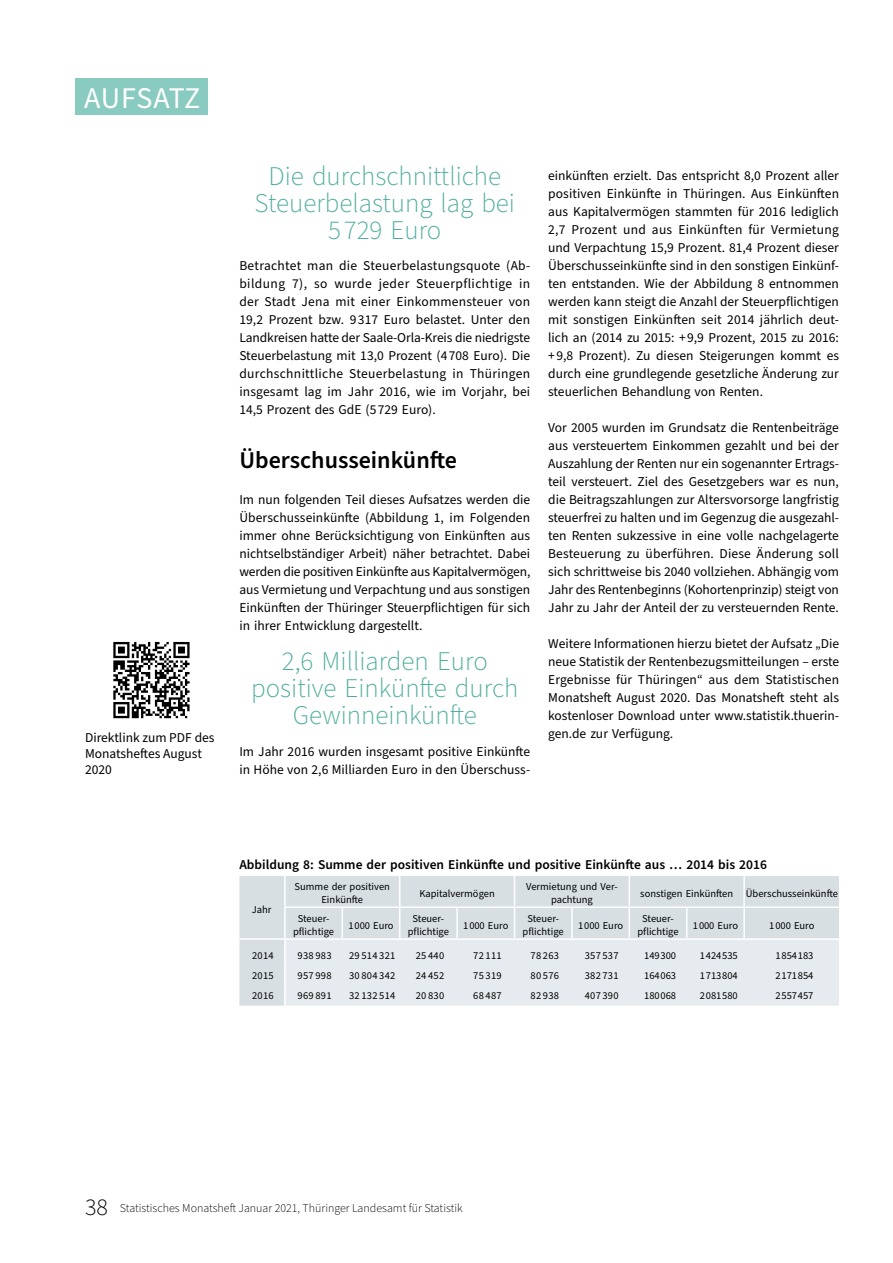
<style>
.page{position:relative;width:893px;height:1263px;background:#fff}
.page>*{position:absolute;margin:0;border:0;box-sizing:border-box;transform-origin:0 0}
.t1{font:30px "Source Sans Pro Regular 36";letter-spacing:.015em;color:#fff}
.t2{font:27px/27px "Source Sans Pro Light 3";color:#4fad9f;text-align:center}
.t3{font:24px "Source Sans Pro Semibold 3";color:#000}
.t4{font:13.5px/18px "Source Sans Pro";color:#000;text-align:justify}
.t5{font:13.5px "Source Sans Pro Semibold 3";color:#000}
.t6{font:12px "Source Sans Pro Light 3";color:#000}
.t7{font:10.5px/12.6px "Source Sans Pro";color:#000;text-align:center}
.s1{font-size:24px}
</style>
<div class="page">
<div style="left:76px;top:79px;width:132px;height:36px;background:#8acbc1"></div>
<div style="left:239px;top:876px;width:600px;height:130px;background:#d8dfe3"></div>
<div style="left:286px;top:940px;width:553px;height:66px;background:#e5ebee"></div>
<hr style="left:514px;top:876px;width:1px;height:30px;background:#fff">
<hr style="left:629px;top:876px;width:1px;height:30px;background:#fff">
<hr style="left:743px;top:876px;width:2px;height:30px;background:#fff">
<hr style="left:284px;top:940px;width:2px;height:24px;background:#fff">
<hr style="left:284px;top:964px;width:2px;height:21px;background:#fff">
<hr style="left:284px;top:985px;width:2px;height:21px;background:#fff">
<hr style="left:399px;top:876px;width:1px;height:30px;background:#fff">
<hr style="left:284px;top:908px;width:2px;height:30px;background:#fff">
<hr style="left:342px;top:908px;width:1px;height:30px;background:#fff">
<hr style="left:399px;top:908px;width:1px;height:30px;background:#fff">
<hr style="left:456px;top:908px;width:2px;height:30px;background:#fff">
<hr style="left:514px;top:908px;width:1px;height:30px;background:#fff">
<hr style="left:571px;top:908px;width:2px;height:30px;background:#fff">
<hr style="left:629px;top:908px;width:1px;height:30px;background:#fff">
<hr style="left:686px;top:908px;width:1px;height:30px;background:#fff">
<hr style="left:743px;top:908px;width:2px;height:30px;background:#fff">
<hr style="left:342px;top:906px;width:58px;height:2px;background:#fff">
<hr style="left:457px;top:906px;width:57px;height:2px;background:#fff">
<hr style="left:572px;top:906px;width:57px;height:2px;background:#fff">
<hr style="left:687px;top:906px;width:57px;height:2px;background:#fff">
<hr style="left:744px;top:906px;width:95px;height:2px;background:#fff">
<hr style="left:342px;top:938px;width:58px;height:2px;background:#fff">
<hr style="left:457px;top:938px;width:57px;height:2px;background:#fff">
<hr style="left:572px;top:938px;width:57px;height:2px;background:#fff">
<hr style="left:687px;top:938px;width:57px;height:2px;background:#fff">
<hr style="left:744px;top:938px;width:95px;height:2px;background:#fff">
<hr style="left:284px;top:906px;width:58px;height:2px;background:#fff">
<hr style="left:400px;top:906px;width:57px;height:2px;background:#fff">
<hr style="left:514px;top:906px;width:58px;height:2px;background:#fff">
<hr style="left:629px;top:906px;width:58px;height:2px;background:#fff">
<hr style="left:239px;top:938px;width:46px;height:2px;background:#fff">
<hr style="left:285px;top:938px;width:57px;height:2px;background:#fff">
<hr style="left:400px;top:938px;width:57px;height:2px;background:#fff">
<hr style="left:514px;top:938px;width:58px;height:2px;background:#fff">
<hr style="left:629px;top:938px;width:58px;height:2px;background:#fff">
<hr style="left:284px;top:876px;width:2px;height:30px;background:#fff">
<svg style="left:113px;top:642px;width:77px;height:76px"></svg>
<h1 class="t1" style="left:84px;top:78px;width:118px">AUFSATZ</h1>
<p class="t4" style="left:85px;top:729px;width:131px;line-height:16.2px;text-align:left">Direktlink zum PDF des<br>Monatsheftes August<br>2020</p>
<h2 class="t2" style="left:255px;top:163px;width:262px">Die durchschnittliche<br>Steuerbelastung lag bei<br>5 729 Euro</h2>
<p class="t4" style="left:239px;top:257px;width:292px">Betrachtet man die Steuerbelastungsquote (Ab&shy;bildung 7), so wurde jeder Steuerpflichtige in der Stadt Jena mit einer Einkommensteuer von 19,2 Prozent bzw. 9 317 Euro belastet. Unter den Landkreisen hatte der Saale-Orla-Kreis die niedrigste Steuerbelastung mit 13,0 Prozent (4 708 Euro). Die durchschnittliche Steuerbelastung in Thüringen insgesamt lag im Jahr 2016, wie im Vorjahr, bei 14,5 Prozent des GdE (5 729 Euro).</p>
<h3 class="t3" style="left:239px;top:444px;width:219px">Überschusseinkünfte</h3>
<p class="t4" style="left:239px;top:491px;width:292px">Im nun folgenden Teil dieses Aufsatzes werden die Überschusseinkünfte (Abbildung 1, im Folgenden immer ohne Berücksichtigung von Einkünften aus nichtselbständiger Arbeit) näher betrachtet. Dabei werden die positiven Einkünfte aus Kapitalvermögen, aus Vermietung und Verpachtung und aus sonstigen Einkünften der Thüringer Steuerpflichtigen für sich in ihrer Entwicklung dargestellt.</p>
<h2 class="t2" style="left:251px;top:648px;width:269px">2,6 Milliarden Euro positive Einkünfte durch<br>Gewinneinkünfte</h2>
<p class="t4" style="left:239px;top:743px;width:292px">Im Jahr 2016 wurden insgesamt positive Einkünfte in Höhe von 2,6 Milliarden Euro in den Überschuss-</p>
<p class="t4" style="left:548px;top:167px;width:292px">einkünften erzielt. Das entspricht 8,0 Prozent aller positiven Einkünfte in Thüringen. Aus Einkünften aus Kapitalvermögen stammten für 2016 lediglich 2,7 Prozent und aus Einkünften für Vermietung und Verpachtung 15,9 Prozent. 81,4 Prozent dieser Überschusseinkünfte sind in den sonstigen Einkünf&shy;ten entstanden. Wie der Abbildung 8 entnommen werden kann steigt die Anzahl der Steuerpflichtigen mit sonstigen Einkünften seit 2014 jährlich deut&shy;lich an (2014 zu 2015: + 9,9 Prozent, 2015 zu 2016: + 9,8 Prozent). Zu diesen Steigerungen kommt es durch eine grundlegende gesetzliche Änderung zur steuerlichen Behandlung von Renten.</p>
<p class="t4" style="left:548px;top:419px;width:292px">Vor 2005 wurden im Grundsatz die Rentenbeiträge aus versteuertem Einkommen gezahlt und bei der Auszahlung der Renten nur ein sogenannter Ertrags&shy;teil versteuert. Ziel des Gesetzgebers war es nun, die Beitragszahlungen zur Altersvorsorge langfristig steuerfrei zu halten und im Gegenzug die ausgezahl&shy;ten Renten sukzessive in eine volle nachgelagerte Besteuerung zu überführen. Diese Änderung soll sich schrittweise bis 2040 vollziehen. Abhängig vom Jahr des Rentenbeginns (Kohortenprinzip) steigt von Jahr zu Jahr der Anteil der zu versteuernden Rente.</p>
<p class="t4" style="left:548px;top:635px;width:292px">Weitere Informationen hierzu bietet der Aufsatz „Die neue Statistik der Rentenbezugsmitteilungen – erste Ergebnisse für Thüringen“ aus dem Statistischen Monatsheft August 2020. Das Monatsheft steht als kostenloser Download unter www.statistik.thuerin&shy;gen.de zur Verfügung.</p>
<p class="t5" style="left:239px;top:855px;width:529px">Abbildung 8: Summe der positiven Einkünfte und positive Einkünfte aus … 2014 bis 2016</p>
<p class="t7" style="left:252px;top:903px;width:21px">Jahr</p>
<p class="t7" style="left:295px;top:881px;width:97px">Summe der positiven<br>Einkünfte</p>
<p class="t7" style="left:419px;top:887px;width:77px">Kapitalvermögen</p>
<p class="t7" style="left:526px;top:881px;width:93px">Vermietung und Ver&shy;pachtung</p>
<p class="t7" style="left:640px;top:887px;width:199px">sonstigen Einkünften Überschusseinkünfte</p>
<p class="t7" style="left:293px;top:913px;width:43px">Steuer&shy;pflichtige</p>
<p class="t7" style="left:348px;top:919px;width:47px">1 000 Euro</p>
<p class="t7" style="left:408px;top:913px;width:43px">Steuer&shy;pflichtige</p>
<p class="t7" style="left:463px;top:919px;width:47px">1 000 Euro</p>
<p class="t7" style="left:523px;top:913px;width:43px">Steuer&shy;pflichtige</p>
<p class="t7" style="left:578px;top:919px;width:47px">1 000 Euro</p>
<p class="t7" style="left:637px;top:913px;width:43px">Steuer&shy;pflichtige</p>
<p class="t7" style="left:693px;top:919px;width:47px">1 000 Euro</p>
<p class="t7" style="left:769px;top:919px;width:47px">1 000 Euro</p>
<p class="t7" style="left:252px;top:949px;width:23px">2014</p>
<p class="t7" style="left:298px;top:949px;width:35px">938 983</p>
<p class="t7" style="left:349px;top:949px;width:48px">29 514 321</p>
<p class="t7" style="left:416px;top:949px;width:30px">25 440</p>
<p class="t7" style="left:473px;top:949px;width:30px">72 111</p>
<p class="t7" style="left:531px;top:949px;width:30px">78 263</p>
<p class="t7" style="left:585px;top:949px;width:35px">357 537</p>
<p class="t7" style="left:644px;top:949px;width:33px">149 300</p>
<p class="t7" style="left:700px;top:949px;width:39px">1 424 535</p>
<p class="t7" style="left:775px;top:949px;width:39px">1 854 183</p>
<p class="t7" style="left:252px;top:970px;width:23px">2015</p>
<p class="t7" style="left:298px;top:970px;width:35px">957 998</p>
<p class="t7" style="left:349px;top:970px;width:48px">30 804 342</p>
<p class="t7" style="left:416px;top:970px;width:30px">24 452</p>
<p class="t7" style="left:473px;top:970px;width:30px">75 319</p>
<p class="t7" style="left:531px;top:970px;width:30px">80 576</p>
<p class="t7" style="left:585px;top:970px;width:35px">382 731</p>
<p class="t7" style="left:644px;top:970px;width:33px">164 063</p>
<p class="t7" style="left:700px;top:970px;width:39px">1 713 804</p>
<p class="t7" style="left:775px;top:970px;width:39px">2 171 854</p>
<p class="t7" style="left:252px;top:990px;width:23px">2016</p>
<p class="t7" style="left:298px;top:990px;width:35px">969 891</p>
<p class="t7" style="left:349px;top:990px;width:48px">32 132 514</p>
<p class="t7" style="left:416px;top:990px;width:30px">20 830</p>
<p class="t7" style="left:473px;top:990px;width:30px">68 487</p>
<p class="t7" style="left:531px;top:990px;width:30px">82 938</p>
<p class="t7" style="left:585px;top:990px;width:35px">407 390</p>
<p class="t7" style="left:644px;top:990px;width:33px">180 068</p>
<p class="t7" style="left:700px;top:990px;width:39px">2 081 580</p>
<p class="t7" style="left:775px;top:990px;width:39px">2 557 457</p>
<p class="t6" style="left:85px;top:1200px;width:379px"><span class="s1">38</span> Statistisches Monatsheft Januar 2021, Thüringer Landesamt für Statistik</p>
</div>
